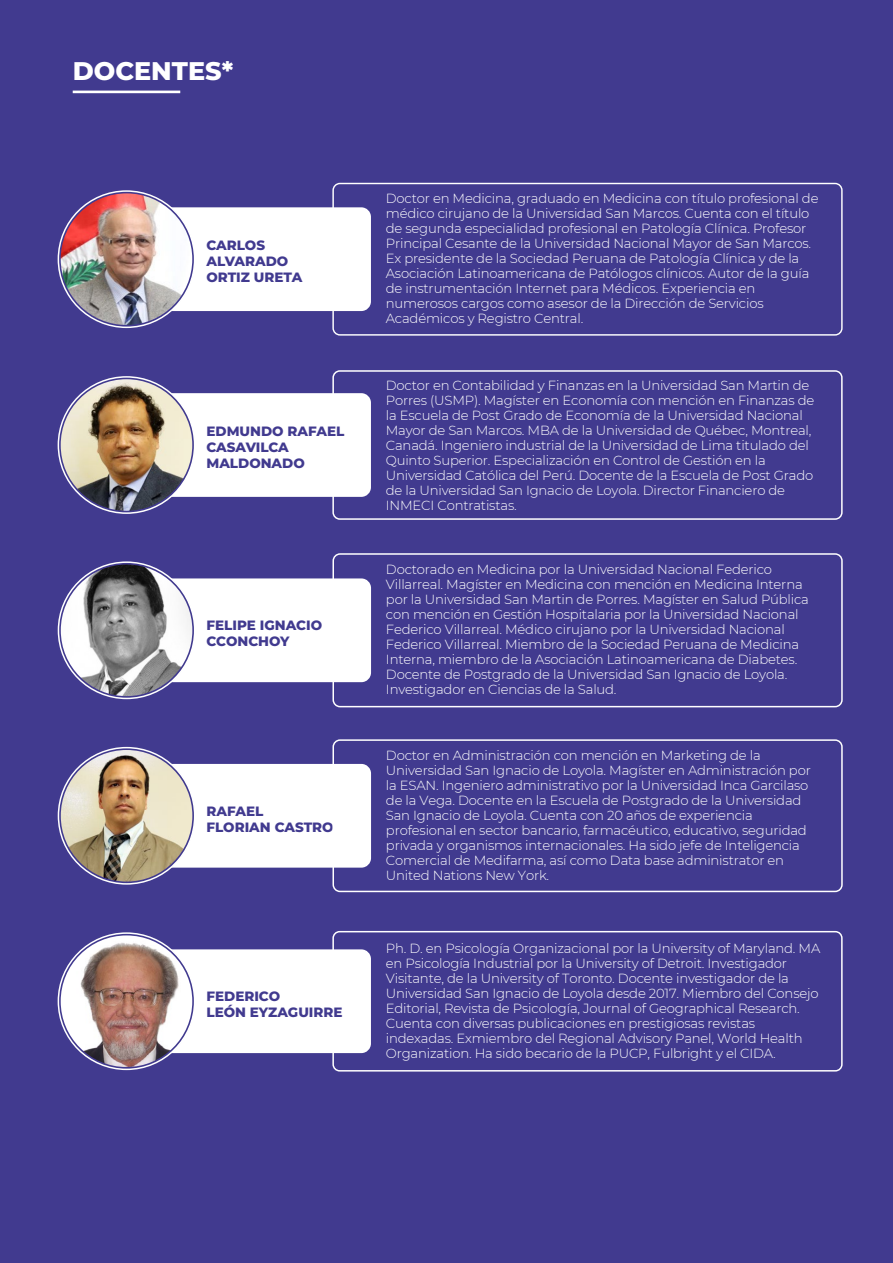
<style>
.page{position:relative;width:893px;height:1263px;background:#413a8f}
.page>*{position:absolute;margin:0;border:0;box-sizing:border-box;transform-origin:0 0}
.t1{font:800 25.5px "Montserrat";color:#fff}
.t2{font:800 13.5px/16.2px "Montserrat";color:#413a8f}
.t3{font:300 13.2px/15px "Montserrat";letter-spacing:-.015em;color:#fff}
</style>
<div class="page">
<hr style="left:73px;top:91px;width:107px;height:2px;background:#fff">
<div style="left:117px;top:207px;width:254px;height:104px;background:#fff;border-radius:10px"></div>
<svg style="left:58px;top:191px;width:137px;height:136px"></svg>
<img style="left:61px;top:193px;width:131px;height:132px;border-radius:66px">
<svg style="left:332px;top:183px;width:511px;height:153px"></svg>
<svg style="left:332px;top:370px;width:511px;height:150px"></svg>
<div style="left:117px;top:393px;width:254px;height:104px;background:#fff;border-radius:10px"></div>
<svg style="left:58px;top:377px;width:137px;height:136px"></svg>
<img style="left:61px;top:379px;width:131px;height:132px;border-radius:66px">
<svg style="left:332px;top:931px;width:511px;height:140px"></svg>
<div style="left:117px;top:949px;width:254px;height:104px;background:#fff;border-radius:10px"></div>
<svg style="left:58px;top:933px;width:137px;height:136px"></svg>
<img style="left:61px;top:935px;width:131px;height:132px;border-radius:66px">
<div style="left:117px;top:764px;width:254px;height:104px;background:#fff;border-radius:10px"></div>
<svg style="left:58px;top:748px;width:137px;height:136px"></svg>
<img style="left:61px;top:750px;width:131px;height:131px;border-radius:66px">
<svg style="left:332px;top:739px;width:511px;height:153px"></svg>
<svg style="left:332px;top:553px;width:511px;height:154px"></svg>
<div style="left:117px;top:578px;width:254px;height:104px;background:#fff;border-radius:10px"></div>
<svg style="left:58px;top:562px;width:137px;height:136px"></svg>
<img style="left:61px;top:564px;width:131px;height:132px;border-radius:66px">
<h1 class="t1" style="left:73px;top:53px;width:162px">DOCENTES*</h1>
<p class="t2" style="left:206px;top:236px;width:97px">CARLOS<br>ALVARADO<br>ORTIZ URETA</p>
<p class="t2" style="left:206px;top:422px;width:139px">EDMUNDO RAFAEL<br>CASAVILCA<br>MALDONADO</p>
<p class="t2" style="left:207px;top:616px;width:117px">FELIPE IGNACIO<br>CCONCHOY</p>
<p class="t2" style="left:207px;top:802px;width:129px">RAFAEL<br>FLORIAN CASTRO</p>
<p class="t2" style="left:206px;top:987px;width:138px">FEDERICO<br>LEÓN EYZAGUIRRE</p>
<p class="t3" style="left:386px;top:190px;width:434px">Doctor en Medicina, graduado en Medicina con título profesional de médico cirujano de la Universidad San Marcos. Cuenta con el título de segunda especialidad profesional en Patología Clínica. Profesor Principal Cesante de la Universidad Nacional Mayor de San Marcos.<br>Ex presidente de la Sociedad Peruana de Patología Clínica y de la Asociación Latinoamericana de Patólogos clínicos. Autor de la guía de instrumentación Internet para Médicos. Experiencia en numerosos cargos como asesor de la Dirección de Servicios Académicos y Registro Central.</p>
<p class="t3" style="left:386px;top:377px;width:430px">Doctor en Contabilidad y Finanzas en la Universidad San Martin de Porres (USMP). Magíster en Economía con mención en Finanzas de la Escuela de Post Grado de Economía de la Universidad Nacional Mayor de San Marcos. MBA de la Universidad de Québec, Montreal, Canadá. Ingeniero industrial de la Universidad de Lima titulado del Quinto Superior. Especialización en Control de Gestión en la Universidad Católica del Perú. Docente de la Escuela de Post Grado de la Universidad San Ignacio de Loyola. Director Financiero de INMECI Contratistas.</p>
<p class="t3" style="left:386px;top:562px;width:425px">Doctorado en Medicina por la Universidad Nacional Federico Villarreal. Magíster en Medicina con mención en Medicina Interna por la Universidad San Martin de Porres. Magíster en Salud Pública con mención en Gestión Hospitalaria por la Universidad Nacional Federico Villarreal. Médico cirujano por la Universidad Nacional Federico Villarreal. Miembro de la Sociedad Peruana de Medicina Interna, miembro de la Asociación Latinoamericana de Diabetes.<br>Docente de Postgrado de la Universidad San Ignacio de Loyola.<br>Investigador en Ciencias de la Salud.</p>
<p class="t3" style="left:386px;top:747px;width:426px">Doctor en Administración con mención en Marketing de la Universidad San Ignacio de Loyola. Magíster en Administración por la ESAN. Ingeniero administrativo por la Universidad Inca Garcilaso de la Vega. Docente en la Escuela de Postgrado de la Universidad San Ignacio de Loyola. Cuenta con 20 años de experiencia profesional en sector bancario, farmacéutico, educativo, seguridad privada y organismos internacionales. Ha sido jefe de Inteligencia Comercial de Medifarma, así como Data base administrator en United Nations New York.</p>
<p class="t3" style="left:386px;top:940px;width:436px">Ph. D. en Psicología Organizacional por la University of Maryland. MA en Psicología Industrial por la University of Detroit. Investigador Visitante, de la University of Toronto. Docente investigador de la Universidad San Ignacio de Loyola desde 2017. Miembro del Consejo Editorial, Revista de Psicología, Journal of Geographical Research.<br>Cuenta con diversas publicaciones en prestigiosas revistas indexadas. Exmiembro del Regional Advisory Panel, World Health Organization. Ha sido becario de la PUCP, Fulbright y el CIDA.</p>
</div>
